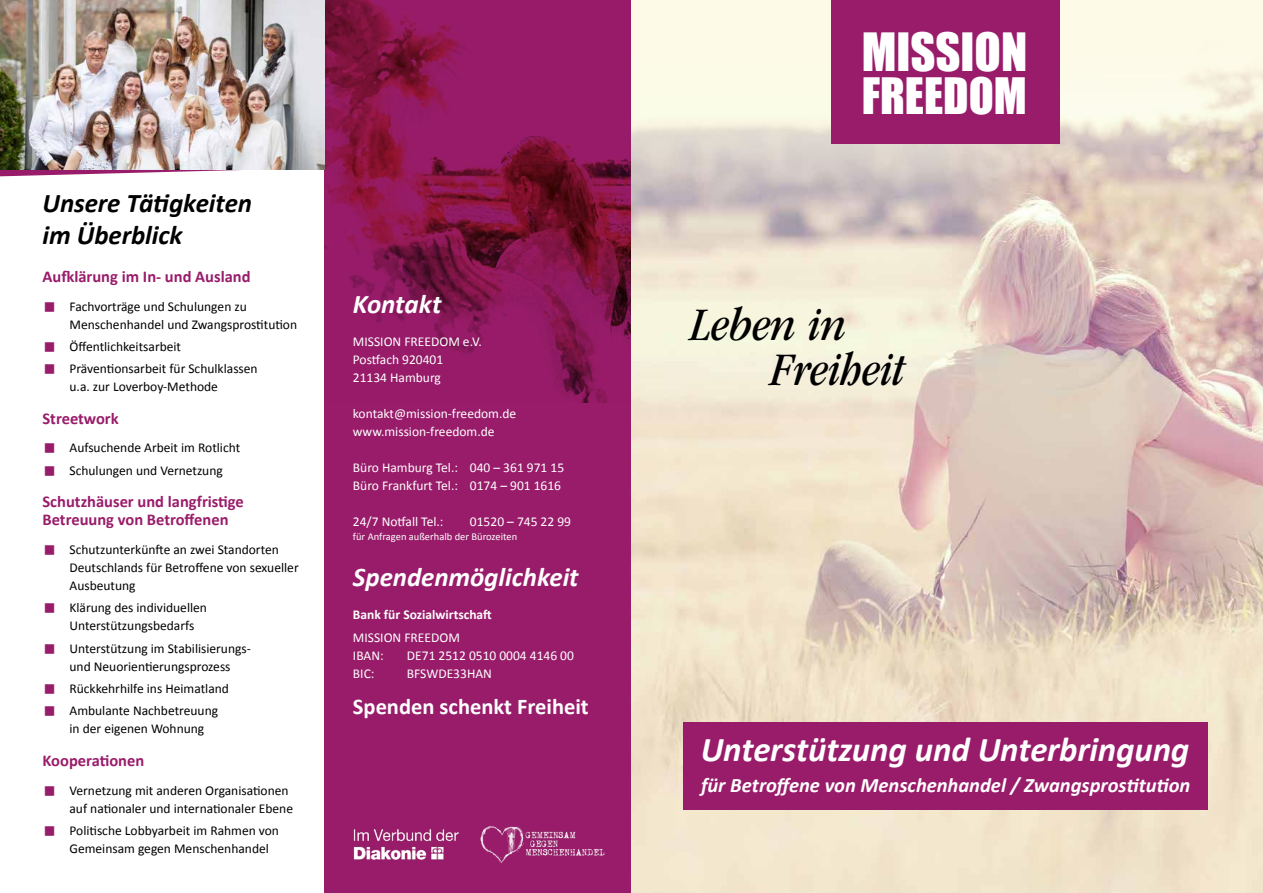
<style>
.page{position:relative;width:1263px;height:893px;background:#fff}
.page>*{position:absolute;margin:0;border:0;box-sizing:border-box;transform-origin:0 0}
.t1{font:48.45px "Impact";color:#fff}
.t2{font:italic condensed 48.3px/44.7px "ITC Garamond Std";color:#000}
.t3{font:46.05px "Impact";color:#fff}
.t4{font:italic 700 34.95px "Calibri";letter-spacing:-.005em;color:#fff}
.t5{font:italic 700 27px/32.1px "Calibri";letter-spacing:-.005em;color:#000}
.t6{font:italic 700 27px "Calibri";letter-spacing:-.005em;color:#fff}
.t7{font:700 22.5px "Calibri";color:#fff}
.t8{font:italic 700 20.55px "Calibri";color:#fff}
.t9{font:700 16.5px/18px "Calibri";color:#991c6a}
.t10{font:13.5px/18px "Calibri";color:#000}
.t11{font:13.5px/18px "Calibri";color:#fff}
.t12{font:700 13.5px "Calibri";color:#fff}
.t13{font:10.5px "Calibri";color:#fff}
.s1{font-size:40.5px;color:#991c6a}
</style>
<div class="page">
<svg style="left:0;top:169px;width:324px;height:7px"></svg>
<div style="left:324px;top:0;width:307px;height:893px;background:#991c6a"></div>
<img style="left:324px;top:0;width:307px;height:402px">
<img style="left:0;top:0;width:324px;height:169px">
<img style="left:631px;top:0;width:632px;height:893px">
<div style="left:831px;top:0;width:229px;height:143px;background:#991c6a"></div>
<img style="left:353px;top:829px;width:106px;height:31px">
<img style="left:480px;top:826px;width:125px;height:38px">
<div style="left:683px;top:722px;width:525px;height:88px;background:#991c6a"></div>
<h3 class="t5" style="left:43px;top:187px;width:211px">Unsere Tätigkeiten im Überblick</h3>
<p class="t9" style="left:43px;top:267px;width:210px">Aufklärung im In- und Ausland</p>
<p class="t10" style="left:70px;top:297px;width:229px;text-indent:-27px"><span class="s1">▪</span> Fachvorträge und Schulungen zu<br>Menschenhandel und Zwangsprostitution</p>
<p class="t10" style="left:43px;top:337px;width:140px"><span class="s1">▪</span> Öffentlichkeitsarbeit</p>
<p class="t10" style="left:70px;top:360px;width:190px;text-indent:-27px"><span class="s1">▪</span> Präventionsarbeit für Schulklassen u.a. zur Loverboy-Methode</p>
<p class="t9" style="left:43px;top:409px;width:78px">Streetwork</p>
<p class="t10" style="left:43px;top:439px;width:199px"><span class="s1">▪</span> Aufsuchende Arbeit im Rotlicht</p>
<p class="t10" style="left:43px;top:461px;width:182px"><span class="s1">▪</span> Schulungen und Vernetzung</p>
<p class="t9" style="left:43px;top:493px;width:203px">Schutzhäuser und langfristige<br>Betreuung von Betroffenen</p>
<p class="t10" style="left:70px;top:541px;width:231px;text-indent:-27px"><span class="s1">▪</span> Schutzunterkünfte an zwei Standorten<br>Deutschlands für Betroffene von sexueller<br>Ausbeutung</p>
<p class="t10" style="left:70px;top:599px;width:139px;text-indent:-27px"><span class="s1">▪</span> Klärung des individuellen<br>Unterstützungsbedarfs</p>
<p class="t10" style="left:43px;top:639px;width:210px;text-align:center"><span class="s1">▪</span> Unterstützung im Stabilisierungs&shy;und Neuorientierungsprozess</p>
<p class="t10" style="left:43px;top:679px;width:188px"><span class="s1">▪</span> Rückkehrhilfe ins Heimatland</p>
<p class="t10" style="left:70px;top:702px;width:150px;text-indent:-27px"><span class="s1">▪</span> Ambulante Nachbetreuung in der eigenen Wohnung</p>
<p class="t9" style="left:43px;top:751px;width:103px">Kooperationen</p>
<p class="t10" style="left:70px;top:781px;width:225px;text-indent:-27px"><span class="s1">▪</span> Vernetzung mit anderen Organisationen auf nationaler und internationaler Ebene</p>
<p class="t10" style="left:70px;top:821px;width:211px;text-indent:-27px"><span class="s1">▪</span> Politische Lobbyarbeit im Rahmen von<br>Gemeinsam gegen Menschenhandel</p>
<h3 class="t6" style="left:353px;top:287px;width:90px">Kontakt</h3>
<p class="t11" style="left:353px;top:333px;width:130px">MISSION FREEDOM e.V.<br>Postfach 920401<br>21134 Hamburg</p>
<p class="t11" style="left:353px;top:405px;width:165px">kontakt@mission-freedom.de www.mission-freedom.de</p>
<p class="t11" style="left:353px;top:459px;width:213px">Büro Hamburg Tel.: 040 – 361 971 15<br>Büro Frankfurt Tel.: 0174 – 901 1616</p>
<p class="t11" style="left:353px;top:513px;width:92px">24/7 Notfall Tel.:</p>
<p class="t11" style="left:470px;top:513px;width:103px">01520 – 745 22 99</p>
<p class="t13" style="left:353px;top:529px;width:166px">für Anfragen außerhalb der Bürozeiten</p>
<h3 class="t6" style="left:353px;top:560px;width:227px">Spendenmöglichkeit</h3>
<p class="t12" style="left:353px;top:606px;width:140px">Bank für Sozialwirtschaft</p>
<p class="t11" style="left:353px;top:628px;width:108px">MISSION FREEDOM<br>IBAN:</p>
<p class="t11" style="left:407px;top:646px;width:169px">DE71 2512 0510 0004 4146 00</p>
<p class="t11" style="left:353px;top:664px;width:23px">BIC:</p>
<p class="t11" style="left:407px;top:664px;width:87px">BFSWDE33HAN</p>
<h3 class="t7" style="left:353px;top:692px;width:237px">Spenden schenkt Freiheit</h3>
<h1 class="t1" style="left:862px;top:14px;width:167px">MISSION</h1>
<h3 class="t3" style="left:862px;top:60px;width:167px">FREEDOM</h3>
<h2 class="t2" style="left:771px;top:303px;width:136px;text-indent:-80px">Leben in<br>Freiheit</h2>
<h3 class="t4" style="left:701px;top:727px;width:490px">Unterstützung und Unterbringung</h3>
<h3 class="t8" style="left:701px;top:772px;width:491px">für Betroffene von Menschenhandel / Zwangsprostitution</h3>
</div>
